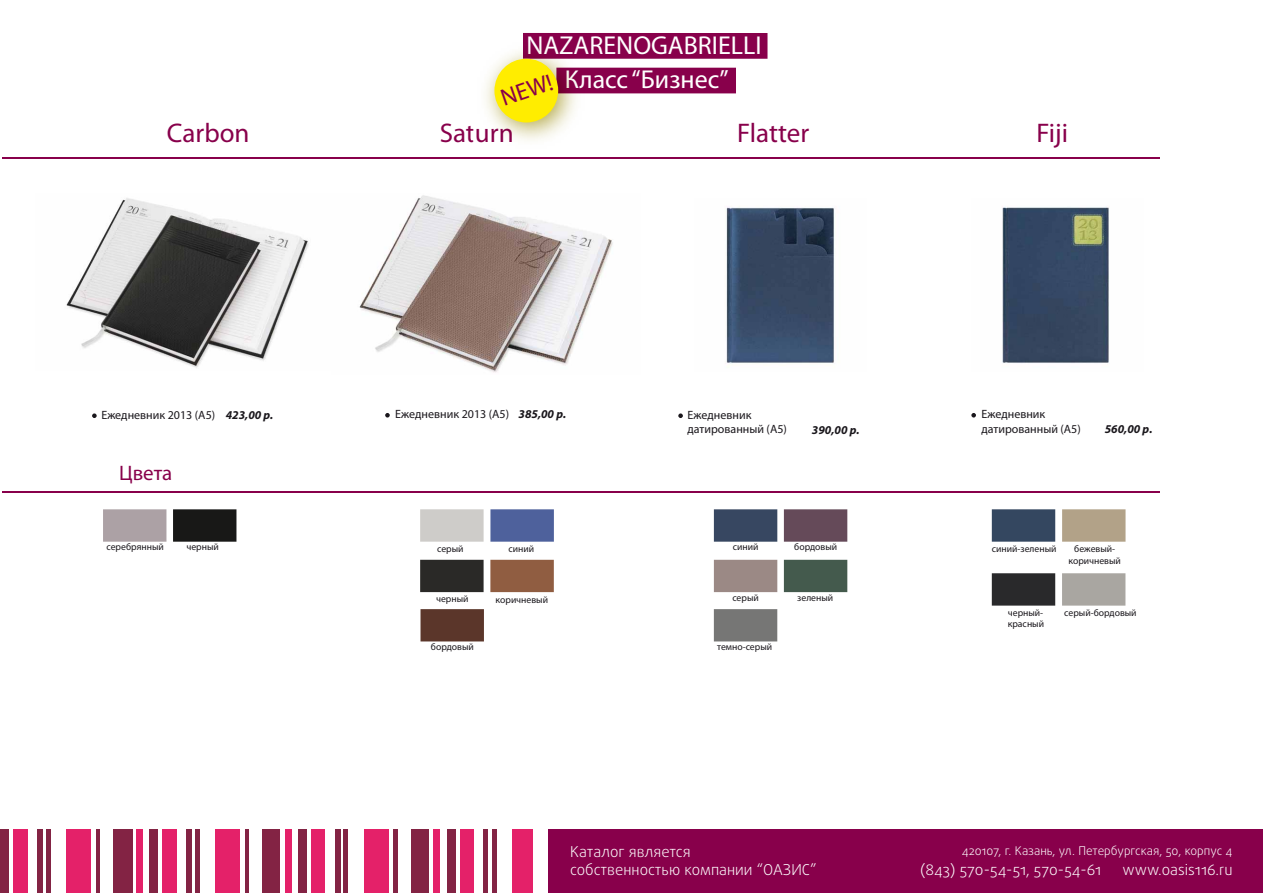
<style>
.page{position:relative;width:1263px;height:893px;background:#fff}
.page>*{position:absolute;margin:0;border:0;box-sizing:border-box;transform-origin:0 0}
.t1{font:27px "Myriad Pro";color:#88004b}
.t2{font:25.95px/34px "Myriad Pro";color:#fff;text-align:center}
.t3{font:23.85px "Myriad Pro";color:#88004b}
.t4{font:21px "Myriad Pro";color:#88004b}
.t5{font:300 15px/18px "Daxline Pro";color:#fff}
.t6{font:12px/14.4px "Myriad Pro";color:#1a171c}
.t7{font:300 12px "Daxline Pro";color:#fff}
.t8{font:italic 700 12px "Myriad Pro";color:#1a171c}
.t9{font:9.75px/11.7px "Myriad Pro";color:#1a171c;text-align:center}
</style>
<div class="page">
<div style="left:556px;top:68px;width:180px;height:25px;background:#88004b"></div>
<div style="left:523px;top:33px;width:244px;height:26px;background:#88004b"></div>
<div style="left:549px;top:829px;width:714px;height:64px;background:#88004b"></div>
<hr style="left:46px;top:829px;width:4px;height:64px;background:#832344">
<div style="left:66px;top:829px;width:25px;height:64px;background:#e42169"></div>
<div style="left:113px;top:829px;width:19px;height:64px;background:#832344"></div>
<div style="left:0;top:829px;width:9px;height:64px;background:#832344"></div>
<div style="left:13px;top:829px;width:15px;height:64px;background:#e42169"></div>
<hr style="left:96px;top:829px;width:4px;height:64px;background:#832344">
<div style="left:37px;top:829px;width:6px;height:64px;background:#832344"></div>
<div style="left:137px;top:829px;width:6px;height:64px;background:#e42169"></div>
<hr style="left:195px;top:829px;width:4px;height:64px;background:#832344">
<div style="left:215px;top:829px;width:25px;height:64px;background:#e42169"></div>
<div style="left:262px;top:829px;width:18px;height:64px;background:#832344"></div>
<div style="left:149px;top:829px;width:9px;height:64px;background:#832344"></div>
<div style="left:162px;top:829px;width:15px;height:64px;background:#e42169"></div>
<hr style="left:245px;top:829px;width:4px;height:64px;background:#832344">
<div style="left:186px;top:829px;width:5px;height:64px;background:#832344"></div>
<div style="left:285px;top:829px;width:7px;height:64px;background:#e42169"></div>
<hr style="left:344px;top:829px;width:4px;height:64px;background:#832344">
<div style="left:364px;top:829px;width:24px;height:64px;background:#e42169"></div>
<div style="left:411px;top:829px;width:18px;height:64px;background:#832344"></div>
<div style="left:298px;top:829px;width:9px;height:64px;background:#832344"></div>
<div style="left:311px;top:829px;width:14px;height:64px;background:#e42169"></div>
<hr style="left:393px;top:829px;width:4px;height:64px;background:#832344">
<div style="left:335px;top:829px;width:5px;height:64px;background:#832344"></div>
<div style="left:433px;top:829px;width:7px;height:64px;background:#e42169"></div>
<hr style="left:493px;top:829px;width:4px;height:64px;background:#832344">
<div style="left:513px;top:829px;width:20px;height:64px;background:#e42169"></div>
<div style="left:447px;top:829px;width:9px;height:64px;background:#832344"></div>
<div style="left:460px;top:829px;width:14px;height:64px;background:#e42169"></div>
<hr style="left:484px;top:829px;width:4px;height:64px;background:#832344">
<hr style="left:2px;top:491px;width:1157px;height:1px;background:#88004b">
<div style="left:420px;top:509px;width:64px;height:33px;background:#ceccc9"></div>
<div style="left:420px;top:560px;width:64px;height:32px;background:#2a2927"></div>
<div style="left:490px;top:509px;width:64px;height:33px;background:#4e619c"></div>
<div style="left:490px;top:560px;width:64px;height:32px;background:#905d41"></div>
<svg style="left:92px;top:413px;width:5px;height:5px"></svg>
<div style="left:103px;top:509px;width:63px;height:33px;background:#aca1a5"></div>
<div style="left:173px;top:509px;width:63px;height:33px;background:#181817"></div>
<hr style="left:2px;top:158px;width:1157px;height:1px;background:#88004b">
<svg style="left:385px;top:413px;width:5px;height:5px"></svg>
<img style="left:66px;top:198px;width:243px;height:170px">
<img style="left:359px;top:195px;width:254px;height:178px">
<div style="left:992px;top:509px;width:63px;height:33px;background:#344760"></div>
<div style="left:992px;top:573px;width:63px;height:33px;background:#29292b"></div>
<div style="left:1062px;top:509px;width:63px;height:33px;background:#b2a288"></div>
<div style="left:1062px;top:573px;width:63px;height:33px;background:#a9a6a1"></div>
<svg style="left:678px;top:413px;width:5px;height:5px"></svg>
<div style="left:714px;top:509px;width:63px;height:33px;background:#374761"></div>
<div style="left:784px;top:509px;width:63px;height:33px;background:#654a59"></div>
<div style="left:420px;top:609px;width:64px;height:32px;background:#5b362a"></div>
<div style="left:714px;top:560px;width:63px;height:32px;background:#9b8985"></div>
<div style="left:784px;top:560px;width:63px;height:32px;background:#445a4d"></div>
<div style="left:714px;top:609px;width:63px;height:32px;background:#767675"></div>
<svg style="left:971px;top:413px;width:5px;height:5px"></svg>
<img style="left:485px;top:51px;width:105px;height:90px">
<div style="left:494px;top:59px;width:64px;height:63px;background:#ffed00;border-radius:50%"></div>
<img style="left:726px;top:206px;width:108px;height:158px">
<img style="left:1002px;top:207px;width:107px;height:156px">
<h2 class="t2" style="left:526px;top:28px;width:237px">NAZARENOGABRIELLI<br>Класс “Бизнес”</h2>
<h3 class="t3" style="left:497px;top:85px;width:55px;rotate:-19deg">NEW!</h3>
<h1 class="t1" style="left:167px;top:116px;width:84px">Carbon</h1>
<h1 class="t1" style="left:440px;top:116px;width:76px">Saturn</h1>
<h1 class="t1" style="left:737px;top:116px;width:74px">Flatter</h1>
<h1 class="t1" style="left:1036px;top:116px;width:33px">Fiji</h1>
<p class="t6" style="left:101px;top:407px;width:115px">Ежедневник 2013 (А5)</p>
<p class="t6" style="left:395px;top:407px;width:115px">Ежедневник 2013 (А5)</p>
<p class="t8" style="left:226px;top:407px;width:49px">423,00 р.</p>
<p class="t8" style="left:519px;top:406px;width:49px">385,00 р.</p>
<p class="t6" style="left:687px;top:407px;width:101px">Ежедневник датированный (А5)</p>
<p class="t6" style="left:981px;top:407px;width:101px">Ежедневник датированный (А5)</p>
<p class="t8" style="left:812px;top:422px;width:49px">390,00 р.</p>
<p class="t8" style="left:1105px;top:421px;width:49px">560,00 р.</p>
<h3 class="t4" style="left:119px;top:460px;width:55px">Цвета</h3>
<p class="t9" style="left:106px;top:541px;width:59px">серебрянный</p>
<p class="t9" style="left:186px;top:541px;width:34px">черный</p>
<p class="t9" style="left:437px;top:542px;width:28px">серый</p>
<p class="t9" style="left:508px;top:543px;width:27px">синий</p>
<p class="t9" style="left:733px;top:541px;width:27px">синий</p>
<p class="t9" style="left:794px;top:541px;width:44px">бордовый</p>
<p class="t9" style="left:992px;top:542px;width:66px">синий-зеленый</p>
<p class="t9" style="left:1068px;top:543px;width:54px">бежевый&shy;коричневый</p>
<p class="t9" style="left:436px;top:593px;width:34px">черный</p>
<p class="t9" style="left:496px;top:593px;width:54px">коричневый</p>
<p class="t9" style="left:732px;top:591px;width:28px">серый</p>
<p class="t9" style="left:797px;top:592px;width:37px">зеленый</p>
<p class="t9" style="left:1008px;top:606px;width:38px;text-align:left">черный&shy;красный</p>
<p class="t9" style="left:1064px;top:607px;width:74px">серый-бордовый</p>
<p class="t9" style="left:431px;top:641px;width:44px">бордовый</p>
<p class="t9" style="left:717px;top:641px;width:56px">темно-серый</p>
<h3 class="t5" style="left:570px;top:842px;width:248px">Каталог является<br>собственностью компании “ОАЗИС”</h3>
<p class="t7" style="left:962px;top:843px;width:272px">420107, г. Казань, ул. Петербургская, 50, корпус 4</p>
<h3 class="t5" style="left:920px;top:861px;width:183px">(843) 570-54-51, 570-54-61</h3>
<h3 class="t5" style="left:1122px;top:861px;width:112px">www.oasis116.ru</h3>
</div>
